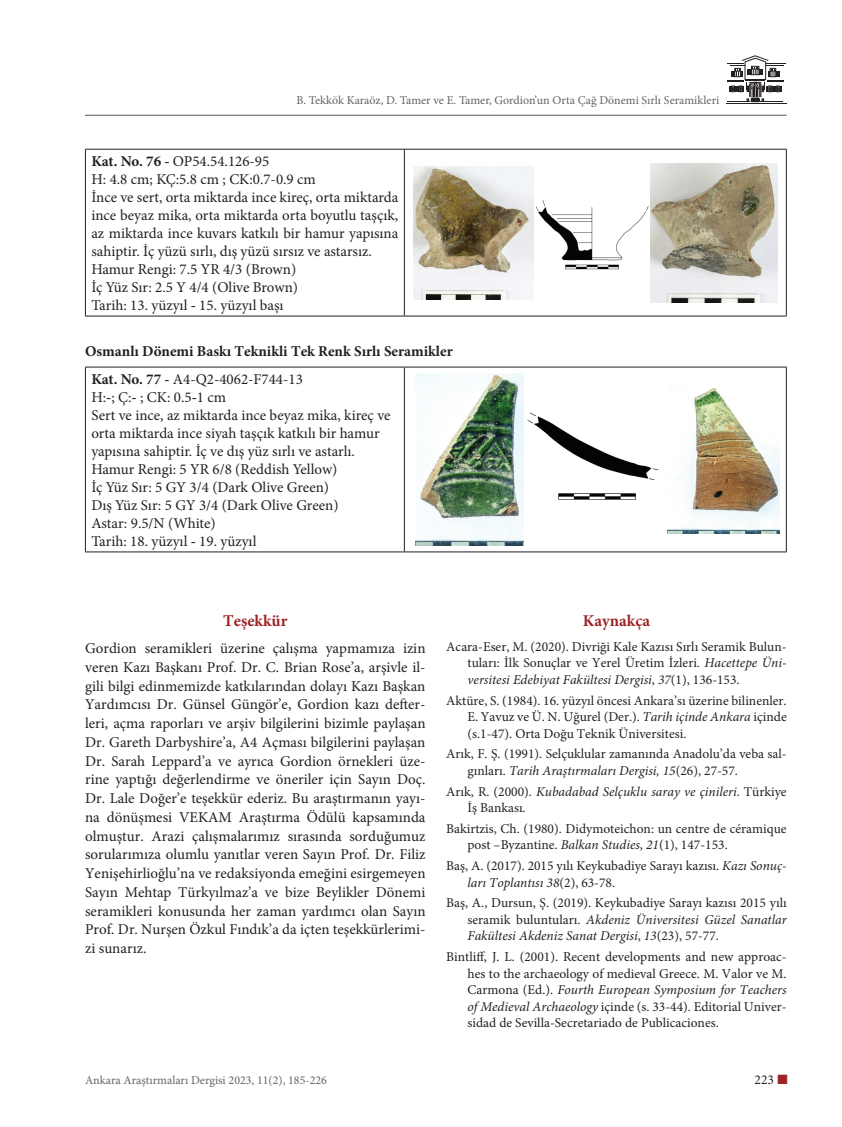
<style>
.page{position:relative;width:842px;height:1127px;background:#fff}
.page>*{position:absolute;margin:0;border:0;box-sizing:border-box;transform-origin:0 0}
.t1{font:700 16.5px "Minion Pro";color:#9e2327}
.t2{font:15px/18.8px "Minion Pro";color:#231f20}
.t3{font:700 15px/27.5px "Minion Pro";color:#231f20}
.t4{font:13.5px/16.5px "Minion Pro";color:#231f20;text-align:justify}
.t5{font:12px "Minion Pro";color:#636366}
.s1{font-weight:700}
.s2{font-weight:400}
.s3{font-style:italic}
.s4{color:#9e2327}
</style>
<div class="page">
<hr style="left:85px;top:115px;width:702px;height:1px;background:#57585a">
<hr style="left:726px;top:103px;width:60px;height:1px;background:#231f20">
<svg style="left:727px;top:55px;width:59px;height:48px"></svg>
<hr style="left:85px;top:149px;width:319px;height:1px;background:#231f20">
<hr style="left:85px;top:150px;width:1px;height:166px;background:#231f20">
<hr style="left:404px;top:149px;width:383px;height:1px;background:#231f20">
<hr style="left:404px;top:150px;width:1px;height:166px;background:#231f20">
<hr style="left:786px;top:150px;width:1px;height:166px;background:#231f20">
<hr style="left:85px;top:316px;width:319px;height:1px;background:#231f20">
<hr style="left:404px;top:316px;width:383px;height:1px;background:#231f20">
<img style="left:536px;top:200px;width:113px;height:70px">
<img style="left:413px;top:166px;width:121px;height:133px">
<img style="left:650px;top:163px;width:127px;height:139px">
<hr style="left:85px;top:367px;width:319px;height:1px;background:#231f20">
<hr style="left:85px;top:367px;width:1px;height:184px;background:#231f20">
<hr style="left:404px;top:367px;width:383px;height:1px;background:#231f20">
<hr style="left:404px;top:367px;width:1px;height:184px;background:#231f20">
<hr style="left:786px;top:367px;width:1px;height:184px;background:#231f20">
<hr style="left:85px;top:551px;width:319px;height:1px;background:#231f20">
<hr style="left:404px;top:551px;width:383px;height:1px;background:#231f20">
<img style="left:527px;top:412px;width:132px;height:88px">
<img style="left:668px;top:388px;width:111px;height:146px">
<img style="left:416px;top:373px;width:107px;height:172px">
<p class="t5" style="left:297px;top:92px;width:424px">B. Tekkök Karaöz, D. Tamer ve E. Tamer, Gordion’un Orta Çağ Dönemi Sırlı Seramikleri</p>
<p class="t2" style="left:91px;top:152px;width:308px;line-height:18px"><span class="s1">Kat. No. 76 -</span> OP54.54.126-95<br>H: 4.8 cm; KÇ:5.8 cm ; CK:0.7-0.9 cm<br>İnce ve sert, orta miktarda ince kireç, orta miktarda ince beyaz mika, orta miktarda orta boyutlu taşçık, az miktarda ince kuvars katkılı bir hamur yapısına sahiptir. İç yüzü sırlı, dış yüzü sırsız ve astarsız.<br>Hamur Rengi: 7.5 YR 4/3 (Brown)<br>İç Yüz Sır: 2.5 Y 4/4 (Olive Brown)<br>Tarih: 13. yüzyıl <span class="s1">-</span> 15. yüzyıl başı</p>
<p class="t3" style="left:91px;top:338px;width:363px;text-indent:-6px">Osmanlı Dönemi Baskı Teknikli Tek Renk Sırlı Seramikler<br>Kat. No. 77 - <span class="s2">A4-Q2-4062-F744-13</span></p>
<p class="t2" style="left:91px;top:388px;width:301px;line-height:18px">H:<span class="s1">-</span>; Ç:<span class="s1">-</span> ; CK: 0.5<span class="s1">-</span>1 cm<br>Sert ve ince, az miktarda ince beyaz mika, kireç ve orta miktarda ince siyah taşçık katkılı bir hamur yapısına sahiptir. İç ve dış yüz sırlı ve astarlı.<br>Hamur Rengi: 5 YR 6/8 (Reddish Yellow)<br>İç Yüz Sır: 5 GY 3/4 (Dark Olive Green)<br>Dış Yüz Sır: 5 GY 3/4 (Dark Olive Green)<br>Astar: 9.5/N (White)<br>Tarih: 18. yüzyıl <span class="s1">-</span> 19. yüzyıl</p>
<p class="t1" style="left:223px;top:609px;width:66px">Teşekkür</p>
<p class="t2" style="left:85px;top:639px;width:342px;text-align:justify">Gordion seramikleri üzerine çalışma yapmamıza izin veren Kazı Başkanı Prof. Dr. C. Brian Rose’a, arşivle il&shy;gili bilgi edinmemizde katkılarından dolayı Kazı Başkan Yardımcısı Dr. Günsel Güngör’e, Gordion kazı defter&shy;leri, açma raporları ve arşiv bilgilerini bizimle paylaşan Dr. Gareth Darbyshire’a, A4 Açması bilgilerini paylaşan Dr. Sarah Leppard’a ve ayrıca Gordion örnekleri üze&shy;rine yaptığı değerlendirme ve öneriler için Sayın Doç.<br>Dr. Lale Doğer’e teşekkür ederiz. Bu araştırmanın yayı&shy;na dönüşmesi VEKAM Araştırma Ödülü kapsamında olmuştur. Arazi çalışmalarımız sırasında sorduğumuz sorularımıza olumlu yanıtlar veren Sayın Prof. Dr. Filiz Yenişehirlioğlu’na ve redaksiyonda emeğini esirgemeyen Sayın Mehtap Türkyılmaz’a ve bize Beylikler Dönemi seramikleri konusunda her zaman yardımcı olan Sayın Prof. Dr. Nurşen Özkul Fındık’a da içten teşekkürlerimi&shy;zi sunarız.</p>
<p class="t1" style="left:583px;top:609px;width:69px">Kaynakça</p>
<p class="t4" style="left:468px;top:638px;width:321px;text-indent:-21px">Acara-Eser, M. (2020). Divriği Kale Kazısı Sırlı Seramik Bulun&shy;tuları: İlk Sonuçlar ve Yerel Üretim İzleri. <span class="s3">Hacettepe Üni&shy;versitesi Edebiyat Fakültesi Dergisi</span>, <span class="s3">37</span>(1), 136-153.</p>
<p class="t4" style="left:468px;top:692px;width:321px;text-indent:-21px">Aktüre, S. (1984). 16. yüzyıl öncesi Ankara’sı üzerine bilinenler.<br>E. Yavuz ve Ü. N. Uğurel (Der.). <span class="s3">Tarih içinde Ankara</span> içinde (s.1-47). Orta Doğu Teknik Üniversitesi.</p>
<p class="t4" style="left:468px;top:746px;width:321px;text-indent:-21px">Arık, F. Ş. (1991). Selçuklular zamanında Anadolu’da veba sal&shy;gınları. <span class="s3">Tarih Araştırmaları Dergisi, 15</span>(26), 27-57.</p>
<p class="t4" style="left:468px;top:783px;width:321px;text-indent:-21px">Arık, R. (2000). <span class="s3">Kubadabad Selçuklu saray ve çinileri</span>. Türkiye<br>İş Bankası.</p>
<p class="t4" style="left:468px;top:820px;width:321px;text-indent:-21px">Bakirtzis, Ch. (1980). Didymoteichon: un centre de céramique post –Byzantine. <span class="s3">Balkan Studies</span>, <span class="s3">21</span>(1), 147-153.</p>
<p class="t4" style="left:468px;top:857px;width:321px;text-indent:-21px">Baş, A. (2017). 2015 yılı Keykubadiye Sarayı kazısı. <span class="s3">Kazı Sonuç&shy;ları Toplantısı 38</span>(2), 63-78.</p>
<p class="t4" style="left:468px;top:895px;width:321px;text-indent:-21px">Baş, A., Dursun, Ş. (2019). Keykubadiye Sarayı kazısı 2015 yılı seramik buluntuları. <span class="s3">Akdeniz Üniversitesi Güzel Sanatlar Fakültesi Akdeniz Sanat Dergisi</span>, <span class="s3">13</span>(23), 57-77.</p>
<p class="t4" style="left:468px;top:948px;width:321px;text-indent:-21px">Bintliff, J. L. (2001). Recent developments and new approac&shy;hes to the archaeology of medieval Greece. M. Valor ve M.<br>Carmona (Ed.). <span class="s3">Fourth European Symposium for Teachers of Medieval Archaeology</span> içinde (s. 33-44). Editorial Univer&shy;sidad de Sevilla-Secretariado de Publicaciones.</p>
<p class="t5" style="left:85px;top:1072px;width:243px">Ankara Araştırmaları Dergisi 2023, 11(2), 185-226</p>
<p class="t4" style="left:755px;top:1072px;width:35px">223 <span class="s4">■</span></p>
</div>
